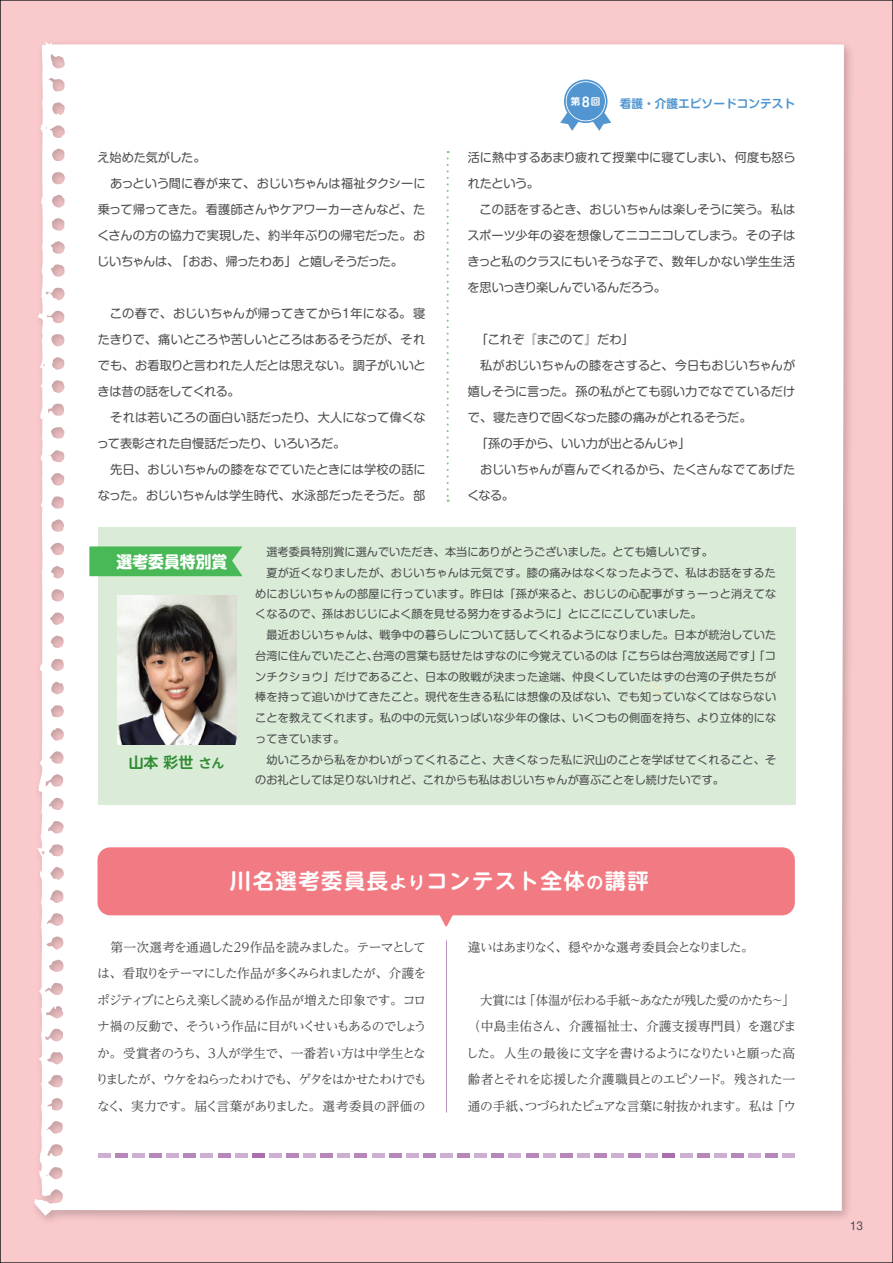
<style>
.page{position:relative;width:893px;height:1263px;background:#f9c9cc}
.page>*{position:absolute;margin:0;border:0;box-sizing:border-box;transform-origin:0 0}
.t1{font:700 21.3px "UD Shin M Go Pr 6 De";letter-spacing:.075em;color:#fff}
.t2{font:700 16.5px "UD Shin M Go Pr 6";color:#fff;scale:.96 1}
.t3{font:700 14.85px "UD Shin M Go Pr 6 De";color:#318b34}
.t4{font:12.75px/26.5px "UD Reimin Pr 6 N";letter-spacing:-.065em;color:#4b4c4d;text-align:justify}
.t5{font:12.75px "UD Reimin Pr 6 N";letter-spacing:-.09em;color:#4b4c4d}
.t6{font:12.15px/26.1px "Shin M Go Pr 6";letter-spacing:-.01em;color:#4b4c4d;text-align:justify}
.t7{font:12.15px "Shin M Go Pr 6";letter-spacing:-.035em;color:#4b4c4d}
.t8{font:12.15px "Shin M Go Pr 6";letter-spacing:.01em;color:#4b4c4d}
.t9{font:700 11.7px "Shin M Go Pr 6 De";color:#5296d1}
.t10{font:11.1px "Shin M Go Pr 6";letter-spacing:.015em;color:#4b4c4d}
.t11{font:10.65px "Shin M Go Pr 6";color:#4b4c4d}
.t12{font:700 9.6px "Shin M Go Pr 6 De";color:#fff}
.s1{font-size:12.75px}
.s2{font-size:16.95px}
</style>
<div class="page">
<div style="left:29px;top:37px;width:826px;height:1189px;background:#231f20;opacity:.25"></div>
<div style="left:34px;top:41px;width:810px;height:1175px;background:#fff"></div>
<svg style="left:447px;top:151px;width:2px;height:351px"></svg>
<div style="left:98px;top:527px;width:697px;height:278px;background:#daecd7"></div>
<img style="left:117px;top:595px;width:119px;height:149px">
<svg style="left:89px;top:546px;width:153px;height:30px"></svg>
<div style="left:97px;top:847px;width:698px;height:68px;background:#f27b83;border-radius:13px"></div>
<svg style="left:434px;top:915px;width:24px;height:12px"></svg>
<svg style="left:651px;top:681px;width:12px;height:14px"></svg>
<hr style="left:446px;top:941px;width:1px;height:171px;background:#be94c3">
<hr style="left:98px;top:1153px;width:13px;height:4px;background:#cdafd3">
<hr style="left:372px;top:1153px;width:12px;height:4px;background:#cdafd3">
<hr style="left:235px;top:1153px;width:13px;height:4px;background:#cdafd3">
<hr style="left:508px;top:1153px;width:13px;height:4px;background:#cdafd3">
<hr style="left:166px;top:1153px;width:13px;height:4px;background:#cdafd3">
<hr style="left:440px;top:1153px;width:13px;height:4px;background:#cdafd3">
<hr style="left:303px;top:1153px;width:13px;height:4px;background:#cdafd3">
<hr style="left:577px;top:1153px;width:13px;height:4px;background:#cdafd3">
<hr style="left:132px;top:1153px;width:13px;height:4px;background:#cdafd3">
<hr style="left:406px;top:1153px;width:13px;height:4px;background:#cdafd3">
<hr style="left:269px;top:1153px;width:13px;height:4px;background:#cdafd3">
<hr style="left:543px;top:1153px;width:13px;height:4px;background:#cdafd3">
<hr style="left:645px;top:1153px;width:13px;height:4px;background:#cdafd3">
<hr style="left:714px;top:1153px;width:13px;height:4px;background:#cdafd3">
<hr style="left:782px;top:1153px;width:13px;height:4px;background:#cdafd3">
<hr style="left:200px;top:1153px;width:13px;height:4px;background:#cdafd3">
<hr style="left:474px;top:1153px;width:13px;height:4px;background:#cdafd3">
<hr style="left:337px;top:1153px;width:13px;height:4px;background:#cdafd3">
<hr style="left:611px;top:1153px;width:13px;height:4px;background:#cdafd3">
<hr style="left:680px;top:1153px;width:12px;height:4px;background:#cdafd3">
<hr style="left:748px;top:1153px;width:13px;height:4px;background:#cdafd3">
<hr style="left:115px;top:1153px;width:13px;height:4px;background:#b787bc">
<hr style="left:389px;top:1153px;width:13px;height:4px;background:#b787bc">
<hr style="left:252px;top:1153px;width:13px;height:4px;background:#a96fae">
<hr style="left:526px;top:1153px;width:12px;height:4px;background:#b787bc">
<hr style="left:183px;top:1153px;width:13px;height:4px;background:#b787bc">
<hr style="left:457px;top:1153px;width:13px;height:4px;background:#b787bc">
<hr style="left:320px;top:1153px;width:13px;height:4px;background:#b787bc">
<hr style="left:594px;top:1153px;width:13px;height:4px;background:#b787bc">
<hr style="left:149px;top:1153px;width:13px;height:4px;background:#b787bc">
<hr style="left:423px;top:1153px;width:13px;height:4px;background:#b787bc">
<hr style="left:286px;top:1153px;width:13px;height:4px;background:#b787bc">
<hr style="left:560px;top:1153px;width:13px;height:4px;background:#b787bc">
<hr style="left:662px;top:1153px;width:13px;height:4px;background:#a96fae">
<hr style="left:731px;top:1153px;width:13px;height:4px;background:#b787bc">
<hr style="left:218px;top:1153px;width:12px;height:4px;background:#b787bc">
<hr style="left:491px;top:1153px;width:13px;height:4px;background:#b787bc">
<hr style="left:354px;top:1153px;width:13px;height:4px;background:#b787bc">
<hr style="left:628px;top:1153px;width:13px;height:4px;background:#b787bc">
<hr style="left:697px;top:1153px;width:13px;height:4px;background:#b787bc">
<hr style="left:765px;top:1153px;width:13px;height:4px;background:#b787bc">
<div style="left:564px;top:80px;width:43px;height:43px;background:#5296d1;border-radius:50%"></div>
<svg style="left:560px;top:81px;width:51px;height:50px"></svg>
<svg style="left:0;top:0;width:1px;height:1263px"></svg>
<p class="t6" style="left:98px;top:143px;width:110px">え始めた気がした。</p>
<p class="t6" style="left:110px;top:170px;width:317px">あっという間に春が来て、おじいちゃんは福祉タクシーに</p>
<p class="t6" style="left:98px;top:196px;width:329px">乗って帰ってきた。看護師さんやケアワーカーさんなど、た</p>
<p class="t8" style="left:97px;top:225px;width:329px">くさんの方の協力で実現した、約半年ぶりの帰宅だった。お</p>
<p class="t7" style="left:97px;top:251px;width:307px">じいちゃんは、「おお、帰ったわあ」と嬉しそうだった。</p>
<p class="t6" style="left:98px;top:300px;width:330px;text-indent:12px">この春で、おじいちゃんが帰ってきてから１年になる。寝たきりで、痛いところや苦しいところはあるそうだが、それでも、お看取りと言われた人だとは思えない。調子がいいときは昔の話をしてくれる。</p>
<p class="t6" style="left:97px;top:404px;width:330px;text-indent:13px">それは若いころの面白い話だったり、大人になって偉くなって表彰された自慢話だったり、いろいろだ。</p>
<p class="t6" style="left:98px;top:456px;width:329px;text-align:right">先日、おじいちゃんの膝をなでていたときには学校の話になった。おじいちゃんは学生時代、水泳部だったそうだ。部</p>
<p class="t12" style="left:571px;top:94px;width:31px">第<span class="s1">8</span>回</p>
<p class="t9" style="left:620px;top:94px;width:177px">看護・介護エピソードコンテスト</p>
<p class="t6" style="left:468px;top:143px;width:329px">活に熱中するあまり疲れて授業中に寝てしまい、何度も怒られたという。</p>
<p class="t6" style="left:467px;top:196px;width:329px;text-indent:12px">この話をするとき、おじいちゃんは楽しそうに笑う。私はスポーツ少年の姿を想像してニコニコしてしまう。その子はきっと私のクラスにもいそうな子で、数年しかない学生生活を思いっきり楽しんでいるんだろう。</p>
<p class="t6" style="left:476px;top:326px;width:159px">「これぞ『まごのて』だわ」</p>
<p class="t6" style="left:480px;top:352px;width:317px">私がおじいちゃんの膝をさすると、今日もおじいちゃんが</p>
<p class="t6" style="left:468px;top:378px;width:329px">嬉しそうに言った。孫の私がとても弱い力でなでているだけ</p>
<p class="t7" style="left:468px;top:408px;width:285px">で、寝たきりで固くなった膝の痛みがとれるそうだ。</p>
<p class="t6" style="left:476px;top:430px;width:216px">「孫の手から、いい力が出とるんじゃ」</p>
<p class="t6" style="left:480px;top:456px;width:317px">おじいちゃんが喜んでくれるから、たくさんなでてあげた</p>
<p class="t6" style="left:467px;top:482px;width:48px">くなる。</p>
<h2 class="t2" style="left:117px;top:547px;width:117px">選考委員特別賞</h2>
<p class="t3" style="left:129px;top:749px;width:97px">山本 彩世<span class="s1">さん</span></p>
<p class="t10" style="left:266px;top:543px;width:448px">選考委員特別賞に選んでいただき、本当にありがとうございました。とても嬉しいです。</p>
<p class="t10" style="left:266px;top:564px;width:511px">夏が近くなりましたが、おじいちゃんは元気です。膝の痛みはなくなったようで、私はお話をするた</p>
<p class="t10" style="left:255px;top:584px;width:522px">めにおじいちゃんの部屋に行っています。昨日は「孫が来ると、おじじの心配事がすぅーっと消えてな</p>
<p class="t10" style="left:255px;top:605px;width:448px">くなるので、孫はおじじによく顔を見せる努力をするように」とにこにこしていました。</p>
<p class="t10" style="left:266px;top:626px;width:511px">最近おじいちゃんは、戦争中の暮らしについて話してくれるようになりました。日本が統治していた</p>
<p class="t10" style="left:255px;top:647px;width:522px">台湾に住んでいたこと、台湾の言葉も話せたはずなのに今覚えているのは「こちらは台湾放送局です」「コ</p>
<p class="t10" style="left:255px;top:667px;width:522px">ンチクショウ」だけであること、日本の敗戦が決まった途端、仲良くしていたはずの台湾の子供たちが</p>
<p class="t10" style="left:255px;top:688px;width:522px">棒を持って追いかけてきたこと。現代を生きる私には想像の及ばない、でも知っていなくてはならない</p>
<p class="t10" style="left:255px;top:709px;width:522px">ことを教えてくれます。私の中の元気いっぱいな少年の像は、いくつもの側面を持ち、より立体的にな</p>
<p class="t10" style="left:255px;top:730px;width:91px">ってきています。</p>
<p class="t10" style="left:266px;top:750px;width:511px">幼いころから私をかわいがってくれること、大きくなった私に沢山のことを学ばせてくれること、そ</p>
<p class="t10" style="left:255px;top:771px;width:470px">のお礼としては足りないけれど、これからも私はおじいちゃんが喜ぶことをし続けたいです。</p>
<h1 class="t1" style="left:230px;top:863px;width:420px">川名選考委員長<span class="s2">より</span>コンテスト全体<span class="s2">の</span>講評</h1>
<p class="t4" style="left:96px;top:933px;width:332px;text-indent:15px">第一次選考を通過した２９作品を読みました。テーマとしては、看取りをテーマにした作品が多くみられましたが、介護をポジティブにとらえ楽しく読める作品が増えた印象です。コロナ禍の反動で、そういう作品に目がいくせいもあるのでしょうか。受賞者のうち、３人が学生で、一番若い方は中学生となりましたが、ウケをねらったわけでも、ゲタをはかせたわけでもなく、実力です。届く言葉がありました。選考委員の評価の</p>
<p class="t5" style="left:468px;top:936px;width:288px">違いはあまりなく、穏やかな選考委員会となりました。</p>
<p class="t4" style="left:466px;top:986px;width:332px;text-align:left;text-indent:14px">大賞には「体温が伝わる手紙～あなたが残した愛のかたち～」（中島圭佑さん、介護福祉士、介護支援専門員）を選びました。人生の最後に文字を書けるようになりたいと願った高齢者とそれを応援した介護職員とのエピソード。残された一通の手紙、つづられたピュアな言葉に射抜かれます。私は「ウ</p>
<p class="t11" style="left:850px;top:1217px;width:14px">13</p>
</div>
